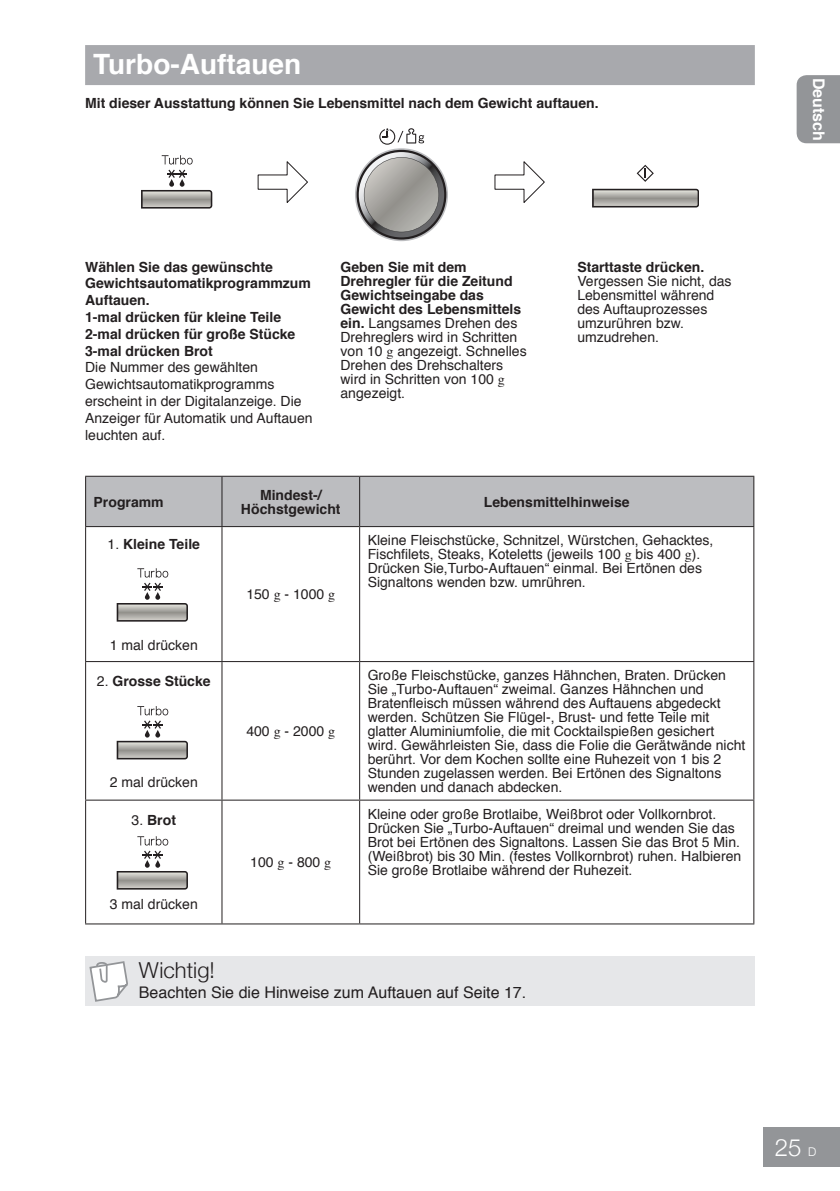
<style>
.page{position:relative;width:840px;height:1191px;background:#fff}
.page>*{position:absolute;margin:0;border:0;box-sizing:border-box;transform-origin:0 0}
.t1{font:700 28px "Helvetica";color:#fff}
.t2{font:300 24px "Helvetica Neue";color:#fff}
.Sub_Heading{font:300 22px "Helvetica Neue";color:#231f20}
.Indnt_Text_Reg{font:16px "Helvetica";color:#231f20}
.t3{font:700 16px "Helvetica";color:#fff}
.Diagram_Body_Text{font:14px/14px "Helvetica";color:#231f20}
.Diagram_Body_Text-2{font:700 14px/16.8px "Helvetica";color:#231f20}
.Diagram_Sub_Txt{font:14px/14px "Helvetica";color:#231f20}
.Diagram_Sub_Txt-2{font:700 14px "Helvetica";color:#231f20}
.s1{font-weight:700}
.s2{font-family:"Times"}
.s3{font-weight:400}
.s4{font-size:12px}
</style>
<div class="page">
<div style="left:763px;top:1127px;width:76px;height:39px;background:#939598"></div>
<div style="left:796px;top:75px;width:43px;height:68px;background:#939598"></div>
<div style="left:85px;top:45px;width:669px;height:40px;background:#a8a9ad"></div>
<div style="left:86px;top:477px;width:667px;height:49px;background:#bcbdc0"></div>
<svg style="left:86px;top:800px;width:667px;height:123px"></svg>
<hr style="left:85px;top:476px;width:137px;height:1px;background:#231f20">
<hr style="left:85px;top:477px;width:1px;height:49px;background:#231f20">
<hr style="left:222px;top:476px;width:137px;height:1px;background:#231f20">
<hr style="left:221px;top:477px;width:1px;height:49px;background:#231f20">
<hr style="left:359px;top:476px;width:395px;height:1px;background:#231f20">
<hr style="left:359px;top:477px;width:1px;height:49px;background:#231f20">
<hr style="left:753px;top:477px;width:1px;height:49px;background:#231f20">
<hr style="left:85px;top:526px;width:137px;height:1px;background:#231f20">
<hr style="left:85px;top:527px;width:1px;height:134px;background:#231f20">
<hr style="left:222px;top:526px;width:137px;height:1px;background:#231f20">
<hr style="left:221px;top:527px;width:1px;height:134px;background:#231f20">
<hr style="left:359px;top:526px;width:395px;height:1px;background:#231f20">
<hr style="left:359px;top:527px;width:1px;height:134px;background:#231f20">
<hr style="left:753px;top:527px;width:1px;height:134px;background:#231f20">
<hr style="left:85px;top:661px;width:137px;height:1px;background:#231f20">
<hr style="left:85px;top:662px;width:1px;height:137px;background:#231f20">
<hr style="left:222px;top:661px;width:137px;height:1px;background:#231f20">
<hr style="left:221px;top:662px;width:1px;height:137px;background:#231f20">
<hr style="left:359px;top:661px;width:395px;height:1px;background:#231f20">
<hr style="left:359px;top:662px;width:1px;height:137px;background:#231f20">
<hr style="left:753px;top:662px;width:1px;height:137px;background:#231f20">
<hr style="left:85px;top:799px;width:137px;height:1px;background:#231f20">
<hr style="left:85px;top:800px;width:1px;height:123px;background:#231f20">
<hr style="left:222px;top:799px;width:137px;height:1px;background:#231f20">
<hr style="left:221px;top:800px;width:1px;height:123px;background:#231f20">
<hr style="left:359px;top:799px;width:395px;height:1px;background:#231f20">
<hr style="left:359px;top:800px;width:1px;height:123px;background:#231f20">
<hr style="left:753px;top:800px;width:1px;height:123px;background:#231f20">
<hr style="left:85px;top:923px;width:137px;height:1px;background:#231f20">
<hr style="left:222px;top:923px;width:137px;height:1px;background:#231f20">
<hr style="left:359px;top:923px;width:395px;height:1px;background:#231f20">
<svg style="left:141px;top:155px;width:71px;height:54px"></svg>
<svg style="left:117px;top:568px;width:71px;height:53px"></svg>
<svg style="left:117px;top:706px;width:71px;height:53px"></svg>
<svg style="left:162px;top:708px;width:6px;height:7px"></svg>
<svg style="left:117px;top:836px;width:71px;height:53px"></svg>
<svg style="left:162px;top:838px;width:6px;height:7px"></svg>
<svg style="left:356px;top:150px;width:90px;height:90px"></svg>
<svg style="left:358px;top:152px;width:86px;height:85px;background:#a4a3a1"></svg>
<svg style="left:379px;top:128px;width:45px;height:17px"></svg>
<svg style="left:592px;top:189px;width:106px;height:18px;background:#9f9d99"></svg>
<svg style="left:636px;top:165px;width:17px;height:17px"></svg>
<svg style="left:257px;top:161px;width:51px;height:42px"></svg>
<svg style="left:494px;top:161px;width:51px;height:42px"></svg>
<div style="left:85px;top:956px;width:669px;height:50px;background:#e6e7e9"></div>
<svg style="left:89px;top:962px;width:39px;height:39px"></svg>
<p class="t1" style="left:93px;top:41px;width:209px">Turbo-Auftauen</p>
<p class="Diagram_Sub_Txt-2" style="left:85px;top:92px;width:514px">Mit dieser Ausstattung können Sie Lebensmittel nach dem Gewicht auftauen.</p>
<p class="Diagram_Body_Text-2" style="left:85px;top:258px;width:227px">Wählen Sie das gewünschte<br>Gewichtsautomatikprogrammzum<br>Auftauen.</p>
<p class="Diagram_Body_Text-2" style="left:85px;top:309px;width:197px">1-mal drücken für kleine Teile</p>
<p class="Diagram_Body_Text-2" style="left:85px;top:325px;width:212px">2-mal drücken für große Stücke</p>
<p class="Diagram_Body_Text-2" style="left:85px;top:342px;width:129px">3-mal drücken Brot</p>
<p class="Diagram_Body_Text" style="left:85px;top:359px;width:229px;line-height:16.8px">Die Nummer des gewählten<br>Gewichtsautomatikprogramms erscheint in der Digitalanzeige. Die<br>Anzeiger für Automatik und Auftauen leuchten auf.</p>
<p class="Diagram_Body_Text" style="left:340px;top:260px;width:187px"><span class="s1">Geben Sie mit dem<br>Drehregler für die Zeitund<br>Gewichtseingabe das<br>Gewicht des Lebensmittels ein.</span> Langsames Drehen des<br>Drehreglers wird in Schritten von 10 <span class="s2">g</span> angezeigt. Schnelles<br>Drehen des Drehschalters wird in Schritten von 100 <span class="s2">g </span>angezeigt.</p>
<p class="Diagram_Sub_Txt" style="left:577px;top:260px;width:156px"><span class="s1">Starttaste drücken.<br></span>Vergessen Sie nicht, das<br>Lebensmittel während des Auftauprozesses umzurühren bzw. umzudrehen.</p>
<p class="Diagram_Body_Text-2" style="left:94px;top:493px;width:72px">Programm</p>
<p class="Diagram_Body_Text-2" style="left:107px;top:536px;width:94px"><span class="s3">1.</span> Kleine Teile</p>
<p class="Diagram_Body_Text" style="left:110px;top:638px;width:89px">1 mal drücken</p>
<p class="Diagram_Body_Text-2" style="left:97px;top:672px;width:115px"><span class="s3">2.</span> Grosse Stücke</p>
<p class="Diagram_Body_Text" style="left:110px;top:775px;width:89px">2 mal drücken</p>
<p class="Diagram_Body_Text-2" style="left:131px;top:812px;width:46px"><span class="s3">3.</span> Brot</p>
<p class="Diagram_Body_Text" style="left:110px;top:897px;width:89px">3 mal drücken</p>
<p class="Diagram_Body_Text-2" style="left:260px;top:486px;width:63px">Mindest-/</p>
<p class="Diagram_Body_Text-2" style="left:241px;top:500px;width:101px">Höchstgewicht</p>
<p class="Diagram_Body_Text" style="left:246px;top:588px;width:90px">150 <span class="s2">g</span> - 1000 <span class="s2">g</span></p>
<p class="Diagram_Body_Text" style="left:246px;top:724px;width:90px">400 <span class="s2">g</span> - 2000 <span class="s2">g</span></p>
<p class="Diagram_Body_Text" style="left:250px;top:855px;width:82px">100 <span class="s2">g</span> - 800 <span class="s2">g</span></p>
<p class="Diagram_Body_Text-2" style="left:483px;top:493px;width:147px">Lebensmittelhinweise</p>
<p class="Diagram_Body_Text" style="left:367px;top:533px;width:347px">Kleine Fleischstücke, Schnitzel, Würstchen, Gehacktes, Fischfilets, Steaks, Koteletts (jeweils 100 <span class="s2">g</span> bis 400 <span class="s2">g</span>).<br>Drücken Sie,Turbo-Auftauen“ einmal. Bei Ertönen des Signaltons wenden bzw. umrühren.</p>
<p class="Diagram_Body_Text" style="left:367px;top:668px;width:379px">Große Fleischstücke, ganzes Hähnchen, Braten. Drücken Sie „Turbo-Auftauen“ zweimal. Ganzes Hähnchen und Bratenfleisch müssen während des Auftauens abgedeckt werden. Schützen Sie Flügel-, Brust- und fette Teile mit glatter Aluminiumfolie, die mit Cocktailspießen gesichert wird. Gewährleisten Sie, dass die Folie die Gerätwände nicht berührt. Vor dem Kochen sollte eine Ruhezeit von 1 bis 2<br>Stunden zugelassen werden. Bei Ertönen des Signaltons wenden und danach abdecken.</p>
<p class="Diagram_Body_Text" style="left:367px;top:807px;width:375px">Kleine oder große Brotlaibe, Weißbrot oder Vollkornbrot.<br>Drücken Sie „Turbo-Auftauen“ dreimal und wenden Sie das Brot bei Ertönen des Signaltons. Lassen Sie das Brot 5 Min. (Weißbrot) bis 30 Min. (festes Vollkornbrot) ruhen. Halbieren Sie große Brotlaibe während der Ruhezeit.</p>
<p class="Sub_Heading" style="left:139px;top:952px;width:77px">Wichtig!</p>
<p class="Indnt_Text_Reg" style="left:139px;top:980px;width:388px">Beachten Sie die Hinweise zum Auftauen auf Seite 17.</p>
<p class="t3" style="left:831px;top:77px;width:65px;rotate:90deg">Deutsch</p>
<h2 class="t2" style="left:774px;top:1127px;width:43px">25 <span class="s4">D</span></h2>
</div>
